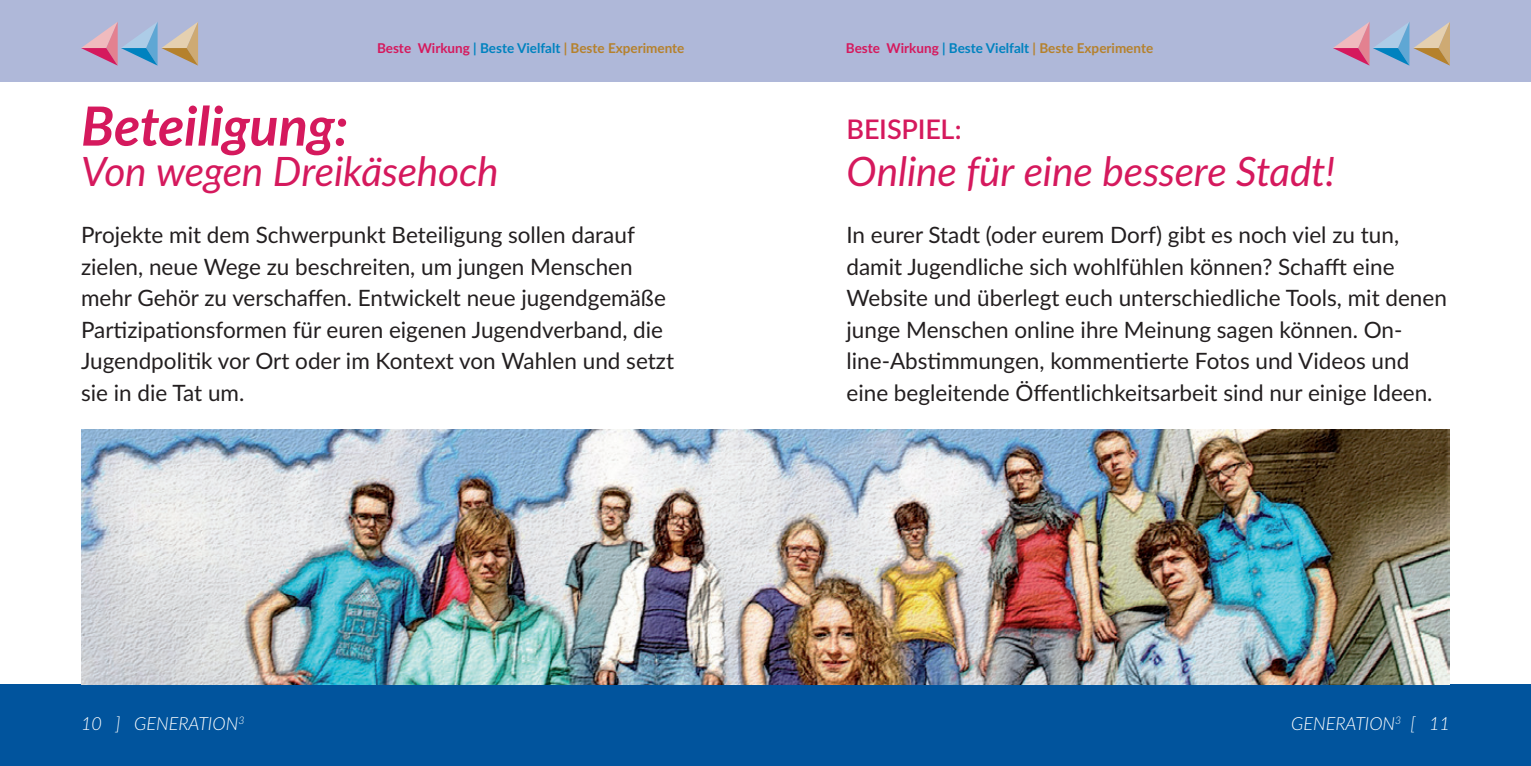
<style>
.page{position:relative;width:1531px;height:766px;background:#fff}
.page>*{position:absolute;margin:0;border:0;box-sizing:border-box;transform-origin:0 0}
.t1{font:italic 700 54px "Lato";letter-spacing:-.005em;color:#d5195d}
.t2{font:italic 40.5px "Lato";letter-spacing:-.005em;color:#d5195d}
.t3{font:600 27px "Lato";letter-spacing:-.005em;color:#d5195d}
.t4{font:22.5px/31.5px "Lato";color:#231f20}
.t5{font:italic 300 18px "Lato";color:#fff}
.t6{font:700 13.5px "Lato";color:#b5812c}
.t7{font:italic 300 10.58px "Lato";color:#fff}
.s1{color:#d5195d}
.s2{color:#0082bf}
</style>
<div class="page">
<div style="left:0;top:684px;width:1531px;height:81px;background:#01549d"></div>
<div style="left:0;top:0;width:1531px;height:81px;background:#afb8d9"></div>
<svg style="left:81px;top:22px;width:117px;height:44px"></svg>
<svg style="left:1333px;top:22px;width:117px;height:44px"></svg>
<img style="left:81px;top:429px;width:1368px;height:255px">
<p class="t6" style="left:377px;top:38px;width:309px"><span class="s1">Beste Wirkung</span> <span class="s2">| Beste Vielfalt</span> | Beste Experimente</p>
<p class="t6" style="left:846px;top:38px;width:309px"><span class="s1">Beste Wirkung</span> <span class="s2">| Beste Vielfalt</span> | Beste Experimente</p>
<h1 class="t1" style="left:81px;top:86px;width:269px">Beteiligung:</h1>
<h2 class="t2" style="left:81px;top:142px;width:419px">Von wegen Dreikäsehoch</h2>
<p class="t4" style="left:81px;top:218px;width:594px">Projekte mit dem Schwerpunkt Beteiligung sollen darauf zielen, neue Wege zu beschreiten, um jungen Menschen mehr Gehör zu verschaffen. Entwickelt neue jugendgemäße Partizipationsformen für euren eigenen Jugendverband, die Jugendpolitik vor Ort oder im Kontext von Wahlen und setzt sie in die Tat um.</p>
<p class="t3" style="left:846px;top:109px;width:117px">BEISPIEL:</p>
<h2 class="t2" style="left:846px;top:142px;width:490px">Online für eine bessere Stadt!</h2>
<p class="t4" style="left:846px;top:218px;width:602px">In eurer Stadt (oder eurem Dorf) gibt es noch viel zu tun, damit Jugendliche sich wohlfühlen können? Schafft eine Website und überlegt euch unterschiedliche Tools, mit denen junge Menschen online ihre Meinung sagen können. On&shy;line-Abstimmungen, kommentierte Fotos und Videos und eine begleitende Öffentlichkeitsarbeit sind nur einige Ideen.</p>
<p class="t5" style="left:81px;top:710px;width:159px">10 ] GENERATION</p>
<p class="t5" style="left:1410px;top:710px;width:41px">[ 11</p>
<p class="t7" style="left:238px;top:712px;width:8px">3</p>
<p class="t5" style="left:1291px;top:710px;width:112px">GENERATION<sup>3</sup></p>
</div>
